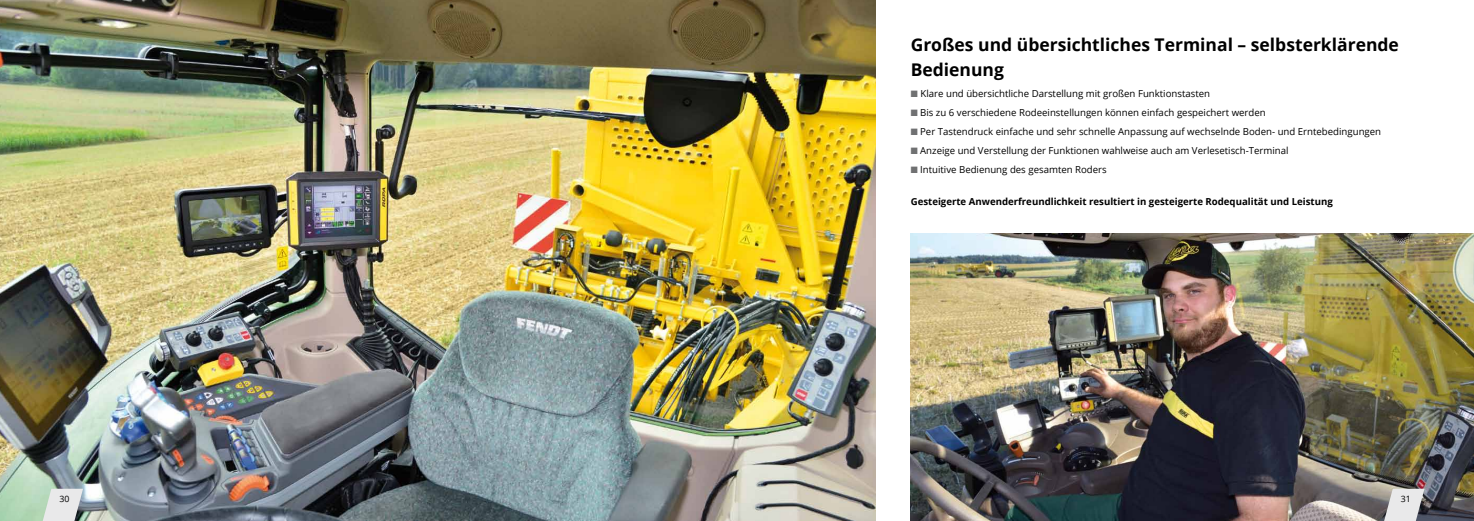
<style>
.page{position:relative;width:1474px;height:521px;background:#fff}
.page>*{position:absolute;margin:0;border:0;box-sizing:border-box;transform-origin:0 0}
.t1{font:700 17.5px/25.2px "Open Sans";color:#000}
.t2{font:9.62px "Open Sans";color:#000}
.t3{font:700 9.62px "Open Sans";color:#000}
.t4{font:8.75px "Open Sans";color:#000}
.s1{color:#707172}
</style>
<div class="page">
<img style="left:0;top:0;width:876px;height:521px">
<img style="left:910px;top:234px;width:563px;height:287px">
<svg style="left:43px;top:489px;width:40px;height:32px"></svg>
<svg style="left:1383px;top:489px;width:41px;height:32px"></svg>
<h1 class="t1" style="left:910px;top:31px;width:490px">Großes und übersichtliches Terminal – selbsterklärende<br>Bedienung</h1>
<p class="t2" style="left:910px;top:87px;width:301px"><span class="s1">■</span> Klare und übersichtliche Darstellung mit großen Funktionstasten</p>
<p class="t2" style="left:910px;top:106px;width:356px"><span class="s1">■</span> Bis zu 6 verschiedene Rodeeinstellungen können einfach gespeichert werden</p>
<p class="t2" style="left:910px;top:125px;width:472px"><span class="s1">■</span> Per Tastendruck einfache und sehr schnelle Anpassung auf wechselnde Boden- und Erntebedingungen</p>
<p class="t2" style="left:910px;top:144px;width:379px"><span class="s1">■</span> Anzeige und Verstellung der Funktionen wahlweise auch am Verlesetisch-Terminal</p>
<p class="t2" style="left:910px;top:163px;width:198px"><span class="s1">■</span> Intuitive Bedienung des gesamten Roders</p>
<p class="t3" style="left:910px;top:194px;width:423px">Gesteigerte Anwenderfreundlichkeit resultiert in gesteigerte Rodequalität und Leistung</p>
<p class="t4" style="left:59px;top:492px;width:12px">30</p>
<p class="t4" style="left:1400px;top:492px;width:12px">31</p>
</div>
